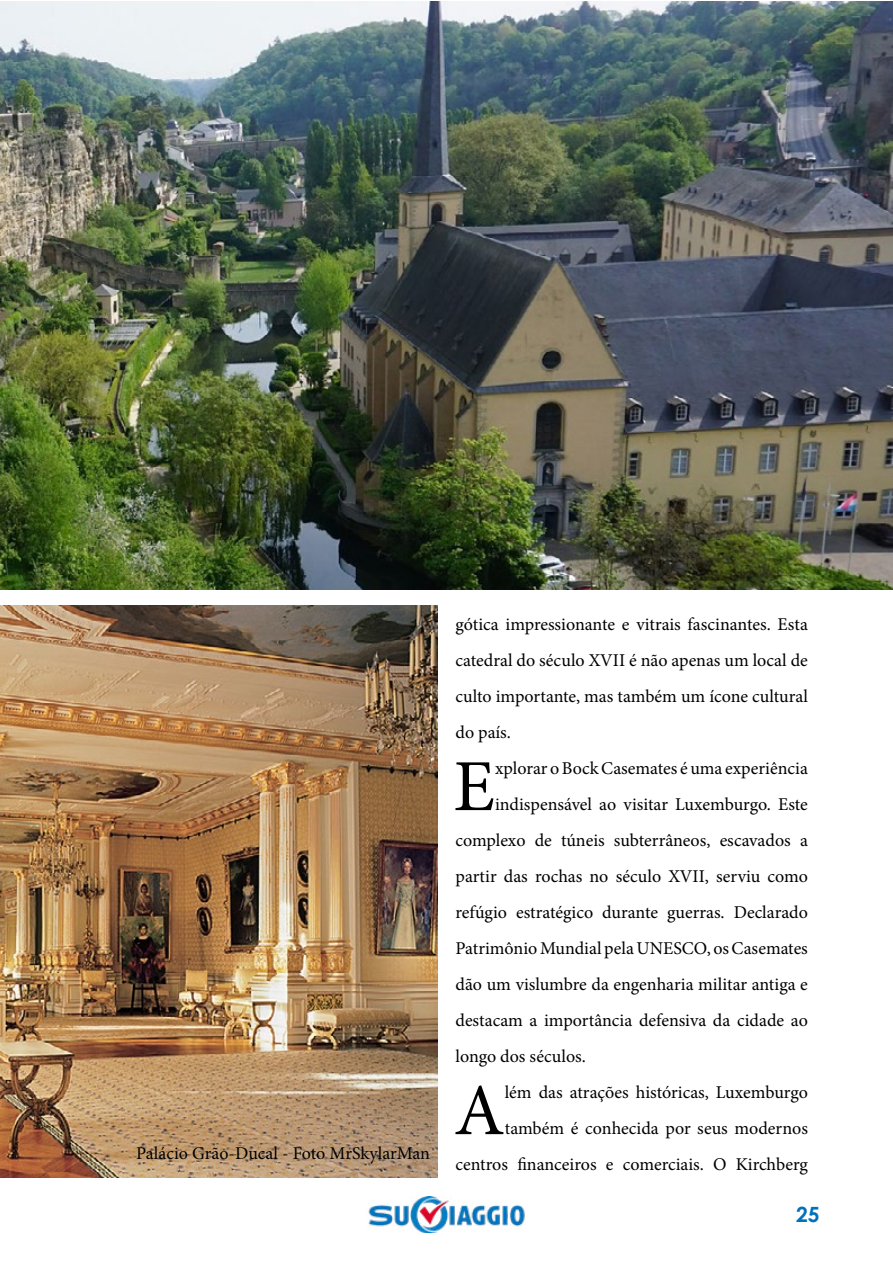
<style>
.page{position:relative;width:893px;height:1263px;background:#fff}
.page>*{position:absolute;margin:0;border:0;box-sizing:border-box;transform-origin:0 0}
.t1{font:73.35px "Minion Pro";color:#000}
.t2{font:700 21px "Century Gothic";color:#0071bc}
.t3{font:18px/36px "Minion Pro";color:#000;text-align:justify}
</style>
<div class="page">
<img style="left:368px;top:1196px;width:157px;height:36px">
<img style="left:0;top:1px;width:893px;height:588px">
<img style="left:0;top:605px;width:437px;height:573px">
<p class="t3" style="left:136px;top:1135px;width:295px">Palácio Grão-Ducal - Foto MrSkylarMan</p>
<p class="t3" style="left:455px;top:606px;width:354px">gótica impressionante e vitrais fascinantes. Esta catedral do século XVII é não apenas um local de culto importante, mas também um ícone cultural do país.</p>
<h1 class="t1" style="left:453px;top:737px;width:43px">E</h1>
<p class="t3" style="left:495px;top:750px;width:314px">xplorar o Bock Casemates é uma experiência</p>
<p class="t3" style="left:495px;top:786px;width:314px">indispensável ao visitar Luxemburgo. Este</p>
<p class="t3" style="left:455px;top:822px;width:354px">complexo de túneis subterrâneos, escavados a</p>
<p class="t3" style="left:455px;top:858px;width:354px">partir das rochas no século XVII, serviu como</p>
<p class="t3" style="left:455px;top:894px;width:354px">refúgio estratégico durante guerras. Declarado</p>
<p class="t3" style="left:455px;top:930px;width:354px">Patrimônio Mundial pela UNESCO, os Casemates</p>
<p class="t3" style="left:455px;top:966px;width:354px">dão um vislumbre da engenharia militar antiga e</p>
<p class="t3" style="left:455px;top:1002px;width:354px">destacam a importância defensiva da cidade ao</p>
<p class="t3" style="left:455px;top:1038px;width:132px">longo dos séculos.</p>
<h1 class="t1" style="left:454px;top:1061px;width:52px">A</h1>
<p class="t3" style="left:455px;top:1074px;width:354px;text-align:right">lém das atrações históricas, Luxemburgo também é conhecida por seus modernos centros financeiros e comerciais. O Kirchberg</p>
<p class="t2" style="left:796px;top:1199px;width:25px">25</p>
</div>
